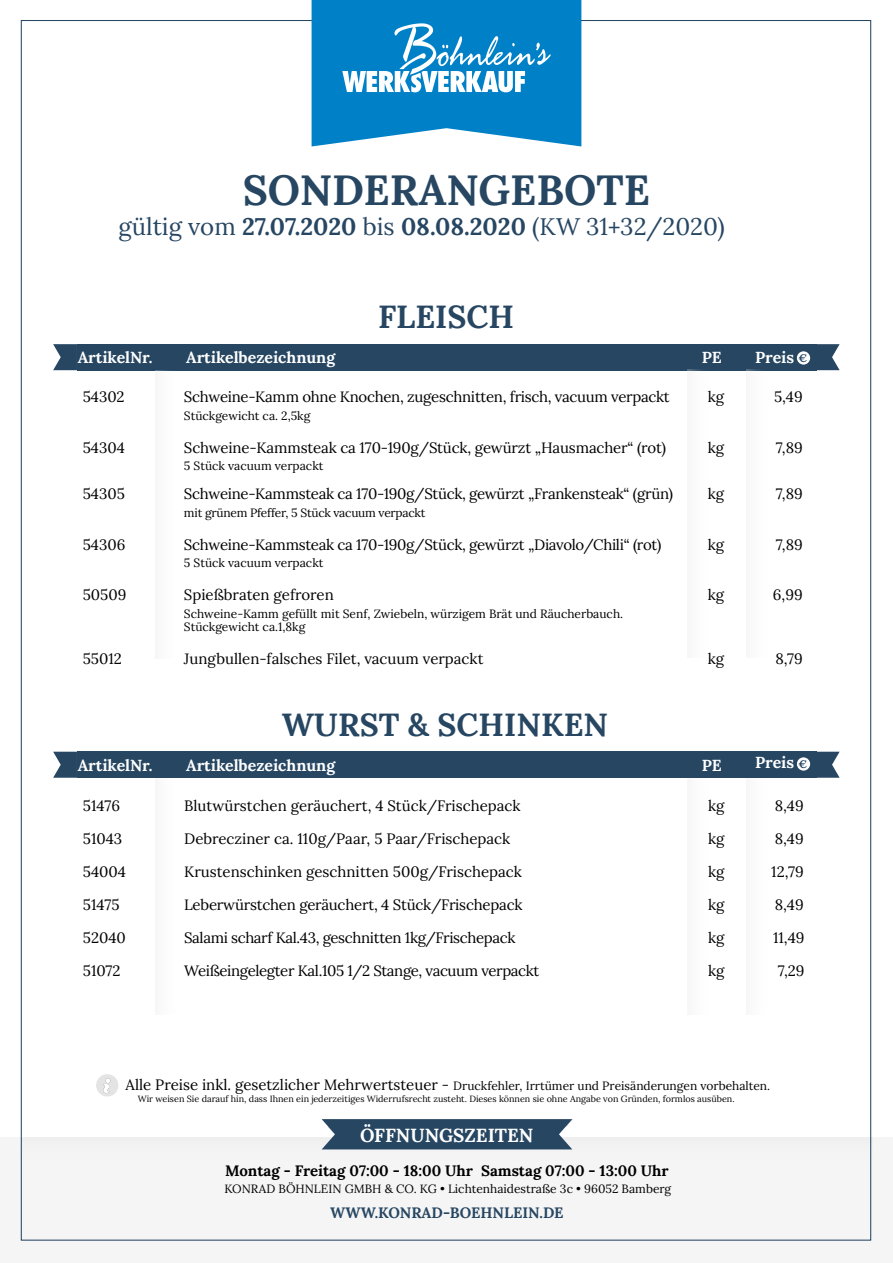
<style>
.page{position:relative;width:893px;height:1263px;background:#fff}
.page>*{position:absolute;margin:0;border:0;box-sizing:border-box;transform-origin:0 0}
.t1{font:700 42px "Lora";color:#264662}
.t2{font:700 31.8px "Lora";color:#264662}
.t3{font:24px "Lora";color:#264662}
.t4{font:700 18.9px "Lora";color:#fff}
.t5{font:700 15.9px "Lora";color:#fff}
.t6{font:15px "Lora";letter-spacing:-.01em;color:#000}
.t7{font:700 15px "Lora";color:#000}
.t8{font:700 15px "Lora";color:#264662}
.t9{font:12px/13.5px "Lora";color:#000}
.t10{font:12px "Lora";letter-spacing:-.02em;color:#000}
.t11{font:700 10.95px "Lora";color:#264662}
.t12{font:9px "Lora";color:#000}
.s1{font-weight:700}
.s2{font-size:10.95px;color:#264662}
.s3{font-size:15px}
</style>
<div class="page">
<div style="left:77px;top:344px;width:739px;height:26px;background:#264662"></div>
<svg style="left:816px;top:344px;width:24px;height:26px"></svg>
<svg style="left:53px;top:344px;width:24px;height:26px"></svg>
<div style="left:0;top:1137px;width:893px;height:126px;background:#f5f5f5"></div>
<svg style="left:322px;top:1119px;width:250px;height:30px;background:#314f6a"></svg>
<div style="left:96px;top:1074px;width:22px;height:22px;background:#eaeaea;border-radius:50%"></div>
<img style="left:97px;top:1075px;width:21px;height:21px">
<div style="left:797px;top:351px;width:13px;height:14px;background:#fff;border-radius:50%"></div>
<svg style="left:312px;top:0;width:269px;height:146px;background:#2995d0"></svg>
<div style="left:77px;top:752px;width:739px;height:26px;background:#264662"></div>
<svg style="left:816px;top:752px;width:24px;height:26px"></svg>
<svg style="left:53px;top:752px;width:24px;height:26px"></svg>
<div style="left:797px;top:757px;width:13px;height:14px;background:#fff;border-radius:50%"></div>
<h1 class="t1" style="left:243px;top:163px;width:409px">SONDERANGEBOTE</h1>
<h3 class="t3" style="left:119px;top:208px;width:608px">gültig vom <span class="s1">27.07.2020</span> bis <span class="s1">08.08.2020</span> (KW 31+32/2020)</h3>
<h2 class="t2" style="left:378px;top:296px;width:138px">FLEISCH</h2>
<p class="t5" style="left:78px;top:347px;width:76px">ArtikelNr.</p>
<p class="t5" style="left:186px;top:347px;width:151px">Artikelbezeichnung</p>
<p class="t5" style="left:702px;top:347px;width:21px">PE</p>
<p class="t5" style="left:755px;top:347px;width:41px">Preis</p>
<p class="t11" style="left:798px;top:351px;width:10px">€</p>
<p class="t6" style="left:83px;top:385px;width:43px">54302</p>
<p class="t6" style="left:184px;top:385px;width:487px">Schweine-Kamm ohne Knochen, zugeschnitten, frisch, vacuum verpackt</p>
<p class="t9" style="left:184px;top:408px;width:128px">Stückgewicht ca. 2,5kg</p>
<p class="t6" style="left:708px;top:385px;width:18px">kg</p>
<p class="t6" style="left:774px;top:385px;width:30px">5,49</p>
<p class="t6" style="left:83px;top:436px;width:44px">54304</p>
<p class="t6" style="left:184px;top:436px;width:484px">Schweine-Kammsteak ca 170-190g/Stück, gewürzt „Hausmacher“ (rot)</p>
<p class="t9" style="left:184px;top:458px;width:141px">5 Stück vacuum verpackt</p>
<p class="t6" style="left:708px;top:436px;width:18px">kg</p>
<p class="t6" style="left:776px;top:436px;width:29px">7,89</p>
<p class="t6" style="left:83px;top:482px;width:44px">54305</p>
<p class="t6" style="left:184px;top:482px;width:490px">Schweine-Kammsteak ca 170-190g/Stück, gewürzt „Frankensteak“ (grün)</p>
<p class="t10" style="left:184px;top:503px;width:243px">mit grünem Pfeffer, 5 Stück vacuum verpackt</p>
<p class="t6" style="left:708px;top:482px;width:18px">kg</p>
<p class="t6" style="left:776px;top:482px;width:29px">7,89</p>
<p class="t6" style="left:83px;top:533px;width:44px">54306</p>
<p class="t6" style="left:184px;top:533px;width:479px">Schweine-Kammsteak ca 170-190g/Stück, gewürzt „Diavolo/Chili“ (rot)</p>
<p class="t9" style="left:184px;top:555px;width:141px">5 Stück vacuum verpackt</p>
<p class="t6" style="left:708px;top:533px;width:18px">kg</p>
<p class="t6" style="left:776px;top:533px;width:29px">7,89</p>
<p class="t6" style="left:83px;top:583px;width:45px">50509</p>
<p class="t6" style="left:184px;top:583px;width:151px">Spießbraten gefroren</p>
<p class="t9" style="left:184px;top:606px;width:441px">Schweine-Kamm gefüllt mit Senf, Zwiebeln, würzigem Brät und Räucherbauch.<br>Stückgewicht ca.1,8kg</p>
<p class="t6" style="left:708px;top:583px;width:18px">kg</p>
<p class="t6" style="left:773px;top:583px;width:31px">6,99</p>
<p class="t6" style="left:83px;top:647px;width:41px">55012</p>
<p class="t6" style="left:184px;top:647px;width:301px">Jungbullen-falsches Filet, vacuum verpackt</p>
<p class="t6" style="left:708px;top:647px;width:18px">kg</p>
<p class="t6" style="left:775px;top:647px;width:29px">8,79</p>
<h2 class="t2" style="left:282px;top:704px;width:328px">WURST &amp; SCHINKEN</h2>
<p class="t5" style="left:78px;top:755px;width:76px">ArtikelNr.</p>
<p class="t5" style="left:186px;top:755px;width:151px">Artikelbezeichnung</p>
<p class="t5" style="left:702px;top:755px;width:21px">PE</p>
<p class="t5" style="left:755px;top:752px;width:54px">Preis <span class="s2">€</span></p>
<p class="t6" style="left:83px;top:794px;width:39px">51476</p>
<p class="t6" style="left:184px;top:794px;width:338px">Blutwürstchen geräuchert, 4 Stück/Frischepack</p>
<p class="t6" style="left:708px;top:794px;width:18px">kg</p>
<p class="t6" style="left:775px;top:794px;width:31px">8,49</p>
<p class="t6" style="left:83px;top:827px;width:41px">51043</p>
<p class="t6" style="left:184px;top:827px;width:328px">Debrecziner ca. 110g/Paar, 5 Paar/Frischepack</p>
<p class="t6" style="left:708px;top:827px;width:18px">kg</p>
<p class="t6" style="left:775px;top:827px;width:31px">8,49</p>
<p class="t6" style="left:83px;top:860px;width:45px">54004</p>
<p class="t6" style="left:184px;top:860px;width:339px">Krustenschinken geschnitten 500g/Frischepack</p>
<p class="t6" style="left:708px;top:860px;width:18px">kg</p>
<p class="t6" style="left:771px;top:860px;width:34px">12,79</p>
<p class="t6" style="left:83px;top:893px;width:38px">51475</p>
<p class="t6" style="left:184px;top:893px;width:340px">Leberwürstchen geräuchert, 4 Stück/Frischepack</p>
<p class="t6" style="left:708px;top:893px;width:18px">kg</p>
<p class="t6" style="left:775px;top:893px;width:31px">8,49</p>
<p class="t6" style="left:83px;top:926px;width:44px">52040</p>
<p class="t6" style="left:184px;top:926px;width:333px">Salami scharf Kal.43, geschnitten 1kg/Frischepack</p>
<p class="t6" style="left:708px;top:926px;width:18px">kg</p>
<p class="t6" style="left:773px;top:926px;width:33px">11,49</p>
<p class="t6" style="left:83px;top:959px;width:39px">51072</p>
<p class="t6" style="left:184px;top:959px;width:357px">Weißeingelegter Kal.105 1/2 Stange, vacuum verpackt</p>
<p class="t6" style="left:708px;top:959px;width:18px">kg</p>
<p class="t6" style="left:778px;top:959px;width:28px">7,29</p>
<p class="t9" style="left:126px;top:1078px;width:646px"><span class="s3">Alle Preise inkl. gesetzlicher Mehrwertsteuer -</span> Druckfehler, Irrtümer und Preisänderungen vorbehalten.</p>
<p class="t12" style="left:138px;top:1092px;width:598px">Wir weisen Sie darauf hin, dass Ihnen ein jederzeitiges Widerrufsrecht zusteht. Dieses können sie ohne Angabe von Gründen, formlos ausüben.</p>
<p class="t4" style="left:360px;top:1123px;width:175px">ÖFFNUNGSZEITEN</p>
<p class="t7" style="left:225px;top:1161px;width:445px">Montag - Freitag 07:00 - 18:00 Uhr Samstag 07:00 - 13:00 Uhr</p>
<p class="t9" style="left:224px;top:1181px;width:448px">KONRAD BÖHNLEIN GMBH &amp; CO. KG • Lichtenhaidestraße 3c • 96052 Bamberg</p>
<p class="t8" style="left:330px;top:1202px;width:235px">WWW.KONRAD-BOEHNLEIN.DE</p>
</div>
